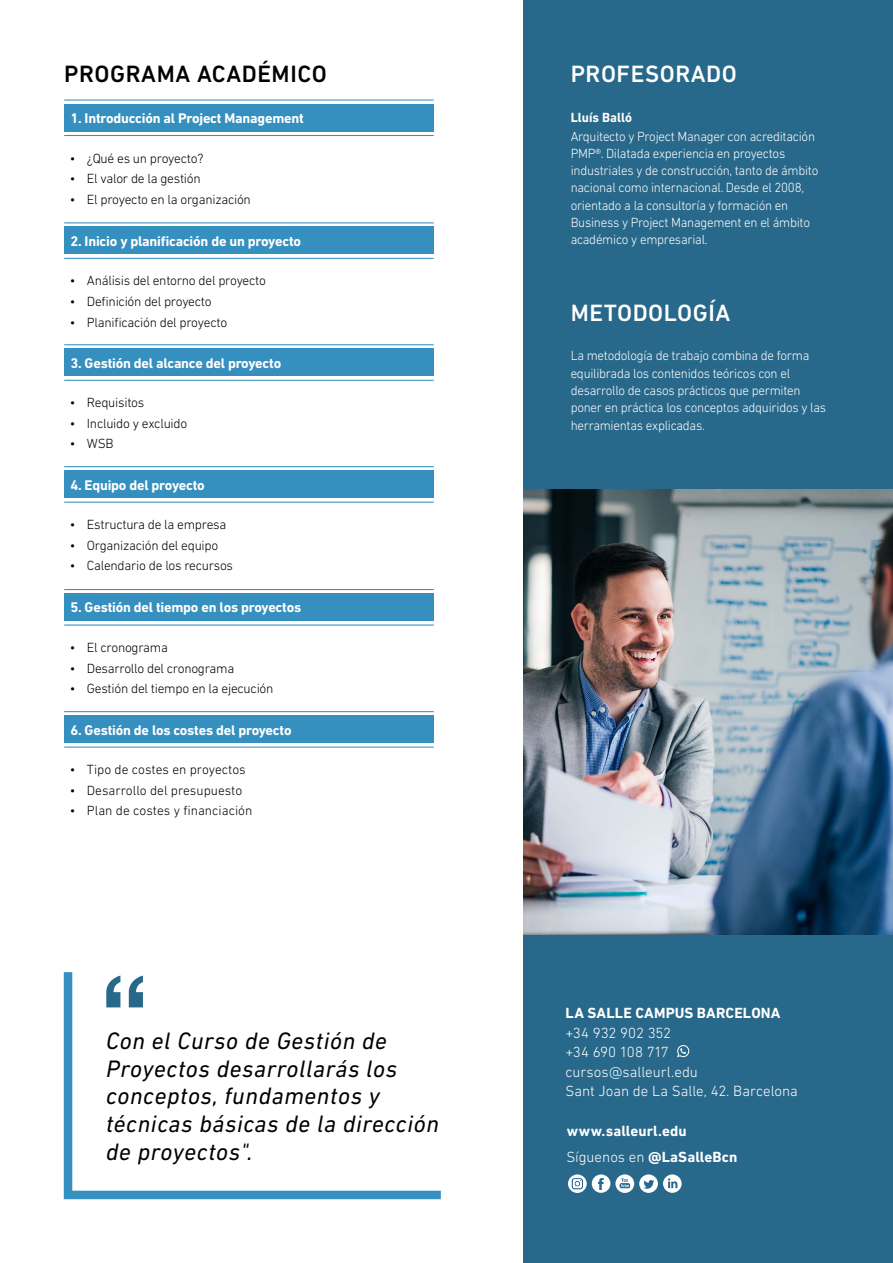
<style>
.page{position:relative;width:893px;height:1263px;background:#fff}
.page>*{position:absolute;margin:0;border:0;box-sizing:border-box;transform-origin:0 0}
.t1{font:italic 24.15px/27.6px "DIN Next LT Pro";letter-spacing:.025em;color:#000}
.t2{font:500 24px "DIN Next LT Pro";letter-spacing:.025em;color:#fff}
.t3{font:500 24px "DIN Next LT Pro";letter-spacing:.025em;color:#000}
.t4{font:300 15px/19.5px "DIN Next LT Pro";color:#fff}
.t5{font:700 15px "DIN Next LT Pro";letter-spacing:.01em;color:#fff}
.t6{font:700 14.25px "DIN Next LT Pro";letter-spacing:-.015em;color:#fff}
.t7{font:300 13.5px/17.2px "DIN Next LT Pro";letter-spacing:-.02em;color:#fff}
.t8{font:300 13.5px "DIN Next LT Pro";letter-spacing:-.02em;color:#000}
.t9{font:300 13.5px "DIN Next LT Pro";color:#000}
.t10{font:700 13.5px "DIN Next LT Pro";color:#fff}
.s1{font-weight:300}
</style>
<div class="page">
<div style="left:523px;top:0;width:370px;height:1263px;background:#28688a"></div>
<svg style="left:677px;top:1045px;width:12px;height:12px"></svg>
<svg style="left:568px;top:1174px;width:114px;height:19px"></svg>
<img style="left:523px;top:490px;width:370px;height:444px">
<div style="left:64px;top:227px;width:370px;height:27px;background:#358fbf"></div>
<div style="left:64px;top:349px;width:370px;height:27px;background:#358fbf"></div>
<div style="left:64px;top:471px;width:370px;height:27px;background:#358fbf"></div>
<div style="left:64px;top:593px;width:370px;height:27px;background:#358fbf"></div>
<div style="left:64px;top:716px;width:370px;height:27px;background:#358fbf"></div>
<div style="left:64px;top:104px;width:370px;height:27px;background:#358fbf"></div>
<hr style="left:64px;top:222px;width:370px;height:1px;background:#358fbf">
<hr style="left:64px;top:344px;width:370px;height:1px;background:#358fbf">
<hr style="left:64px;top:466px;width:370px;height:1px;background:#358fbf">
<hr style="left:64px;top:589px;width:370px;height:1px;background:#358fbf">
<hr style="left:64px;top:711px;width:370px;height:1px;background:#358fbf">
<hr style="left:64px;top:99px;width:370px;height:2px;background:#358fbf">
<hr style="left:64px;top:258px;width:370px;height:1px;background:#358fbf">
<hr style="left:64px;top:380px;width:370px;height:1px;background:#358fbf">
<hr style="left:64px;top:502px;width:370px;height:1px;background:#358fbf">
<hr style="left:64px;top:624px;width:370px;height:1px;background:#358fbf">
<hr style="left:64px;top:747px;width:370px;height:1px;background:#358fbf">
<hr style="left:64px;top:135px;width:370px;height:1px;background:#358fbf">
<svg style="left:63px;top:972px;width:378px;height:228px"></svg>
<svg style="left:106px;top:975px;width:37px;height:32px"></svg>
<h2 class="t3" style="left:64px;top:60px;width:264px">PROGRAMA ACADÉMICO</h2>
<p class="t6" style="left:71px;top:110px;width:235px">1. Introducción al Project Management</p>
<p class="t8" style="left:70px;top:150px;width:135px">• ¿Qué es un proyecto?</p>
<p class="t8" style="left:70px;top:171px;width:132px">• El valor de la gestión</p>
<p class="t8" style="left:70px;top:191px;width:182px">• El proyecto en la organización</p>
<p class="t6" style="left:71px;top:233px;width:232px">2. Inicio y planificación de un proyecto</p>
<p class="t8" style="left:70px;top:273px;width:198px">• Análisis del entorno del proyecto</p>
<p class="t8" style="left:70px;top:294px;width:143px">• Definición del proyecto</p>
<p class="t8" style="left:70px;top:314px;width:159px">• Planificación del proyecto</p>
<p class="t6" style="left:71px;top:354px;width:212px">3. Gestión del alcance del proyecto</p>
<p class="t8" style="left:70px;top:395px;width:76px">• Requisitos</p>
<p class="t8" style="left:70px;top:416px;width:119px">• Incluido y excluido</p>
<p class="t8" style="left:70px;top:436px;width:45px">• WSB</p>
<p class="t6" style="left:71px;top:476px;width:136px">4. Equipo del proyecto</p>
<p class="t8" style="left:70px;top:517px;width:158px">• Estructura de la empresa</p>
<p class="t8" style="left:70px;top:537px;width:150px">• Organización del equipo</p>
<p class="t8" style="left:70px;top:558px;width:165px">• Calendario de los recursos</p>
<p class="t6" style="left:71px;top:599px;width:232px">5. Gestión del tiempo en los proyectos</p>
<p class="t8" style="left:70px;top:640px;width:100px">• El cronograma</p>
<p class="t8" style="left:70px;top:660px;width:166px">• Desarrollo del cronograma</p>
<p class="t8" style="left:70px;top:681px;width:205px">• Gestión del tiempo en la ejecución</p>
<p class="t6" style="left:71px;top:721px;width:223px">6. Gestión de los costes del proyecto</p>
<p class="t9" style="left:70px;top:762px;width:177px">• Tipo de costes en proyectos</p>
<p class="t9" style="left:70px;top:782px;width:174px">• Desarrollo del presupuesto</p>
<p class="t9" style="left:70px;top:803px;width:184px">• Plan de costes y financiación</p>
<h1 class="t1" style="left:106px;top:1027px;width:334px">Con el Curso de Gestión de<br>Proyectos desarrollarás los conceptos, fundamentos y técnicas básicas de la dirección de proyectos".</h1>
<h2 class="t2" style="left:571px;top:60px;width:168px">PROFESORADO</h2>
<p class="t10" style="left:571px;top:109px;width:63px">Lluís Balló</p>
<p class="t7" style="left:571px;top:127px;width:249px">Arquitecto y Project Manager con acreditación PMP®. Dilatada experiencia en proyectos industriales y de construcción, tanto de ámbito nacional como internacional. Desde el 2008, orientado a la consultoría y formación en Business y Project Management en el ámbito académico y empresarial.</p>
<h2 class="t2" style="left:571px;top:299px;width:161px">METODOLOGÍA</h2>
<p class="t7" style="left:571px;top:347px;width:257px">La metodología de trabajo combina de forma equilibrada los contenidos teóricos con el desarrollo de casos prácticos que permiten poner en práctica los conceptos adquiridos y las herramientas explicadas.</p>
<p class="t5" style="left:566px;top:1004px;width:217px">LA SALLE CAMPUS BARCELONA</p>
<p class="t4" style="left:566px;top:1023px;width:234px">+34 932 902 352<br>+34 690 108 717 cursos@salleurl.edu<br>Sant Joan de La Salle, 42. Barcelona</p>
<p class="t5" style="left:567px;top:1122px;width:121px">www.salleurl.edu</p>
<p class="t5" style="left:566px;top:1148px;width:172px"><span class="s1">Síguenos en</span> @LaSalleBcn</p>
</div>
